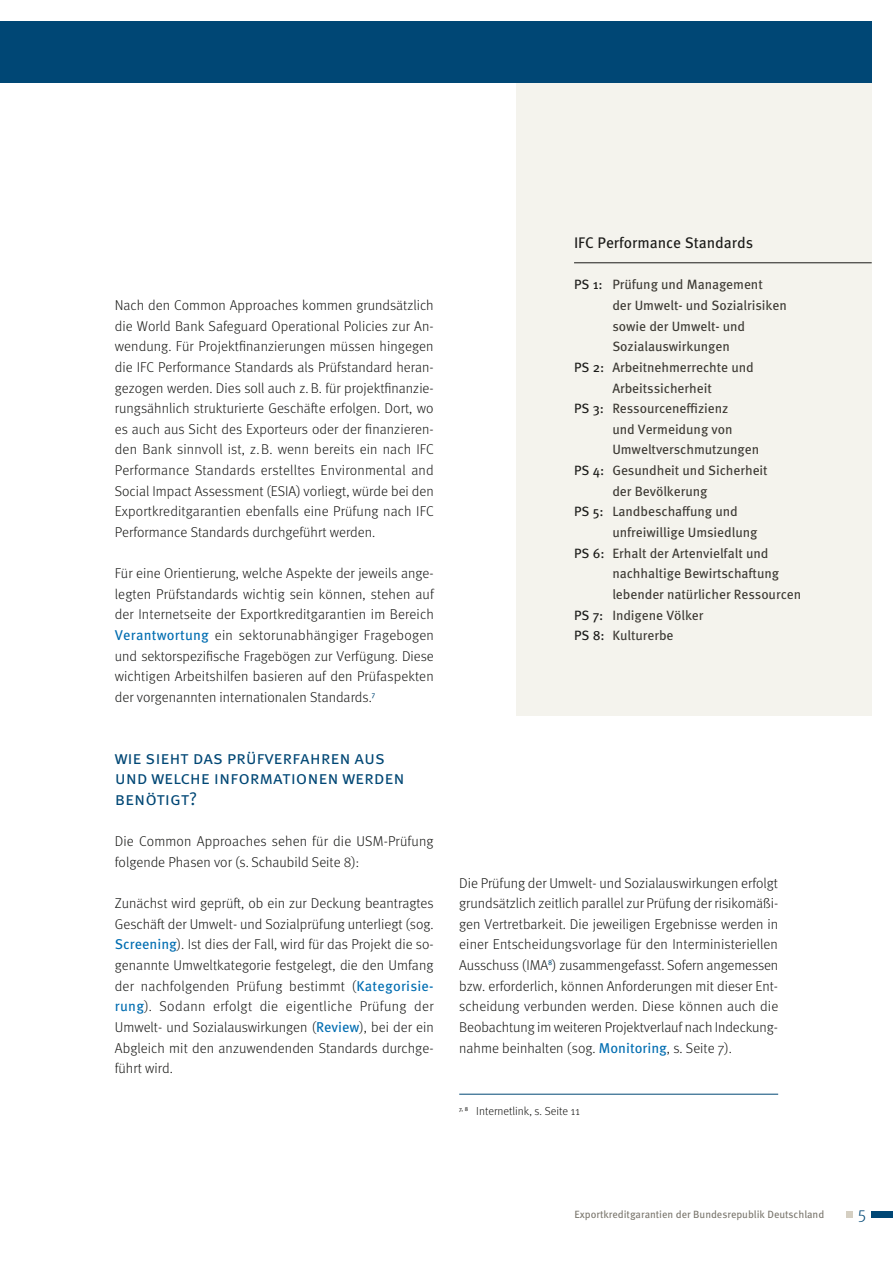
<style>
.page{position:relative;width:893px;height:1263px;background:#fff}
.page>*{position:absolute;margin:0;border:0;box-sizing:border-box;transform-origin:0 0}
.t1{font:18.3px/20.5px "Meta Pro Norm";letter-spacing:-.01em;color:#004775}
.t2{font:300 17.25px "Meta Pro";color:#004775}
.t3{font:15.3px "Meta Pro";letter-spacing:-.005em;color:#1a1a18}
.t4{font:300 14.25px/20.5px "Meta Pro";color:#1a1a18;text-align:justify}
.t5{font:13.5px "Meta Pro";letter-spacing:-.005em;color:#3b3832}
.t6{font:300 11.7px "Meta Pro";color:#1a1a18}
.t7{font:10.5px "Meta Pro";letter-spacing:-.005em;color:#7a766d}
.s1{font-weight:400;color:#006db1}
.s2{color:#1a1a18}
</style>
<div class="page">
<div style="left:872px;top:1211px;width:21px;height:7px;background:#004775"></div>
<div style="left:846px;top:1211px;width:7px;height:7px;background:#d5cfc2"></div>
<div style="left:0;top:21px;width:872px;height:62px;background:#004775"></div>
<div style="left:517px;top:83px;width:355px;height:633px;background:#f4f3ed"></div>
<hr style="left:459px;top:1094px;width:319px;height:1px;background:#004775">
<hr style="left:574px;top:262px;width:298px;height:1px;background:#1a1a18">
<p class="t4" style="left:115px;top:294px;width:320px">Nach den Common Approaches kommen grundsätzlich die World Bank Safeguard Operational Policies zur An&shy;wendung. Für Projektfinanzierungen müssen hingegen die IFC Performance Standards als Prüfstandard heran&shy;gezogen werden. Dies soll auch z. B. für projektfinanzie&shy;rungsähnlich strukturierte Geschäfte erfolgen. Dort, wo es auch aus Sicht des Exporteurs oder der finanzieren&shy;den Bank sinnvoll ist, z.B. wenn bereits ein nach IFC Performance Standards erstelltes Environmental and Social Impact Assessment (ESIA) vorliegt, würde bei den Exportkreditgarantien ebenfalls eine Prüfung nach IFC Performance Standards durchgeführt werden.</p>
<p class="t4" style="left:115px;top:562px;width:321px">Für eine Orientierung, welche Aspekte der jeweils ange&shy;legten Prüfstandards wichtig sein können, stehen auf der Internetseite der Exportkreditgarantien im Bereich <span class="s1">Verantwortung</span> ein sektorunabhängiger Fragebogen und sektorspezifische Fragebögen zur Verfügung. Diese wichtigen Arbeitshilfen basieren auf den Prüfaspekten der vorgenannten internationalen Standards.<sup>7</sup></p>
<p class="t1" style="left:115px;top:746px;width:291px">wie sieht das prüfverfahren aus und welche informationen werden benötigt?</p>
<p class="t4" style="left:115px;top:830px;width:320px">Die Common Approaches sehen für die USM-Prüfung folgende Phasen vor (s. Schaubild Seite 8):</p>
<p class="t4" style="left:115px;top:892px;width:320px">Zunächst wird geprüft, ob ein zur Deckung beantragtes Geschäft der Umwelt- und Sozialprüfung unterliegt (sog.<br><span class="s1">Screening</span>). Ist dies der Fall, wird für das Projekt die so&shy;genannte Umweltkategorie festgelegt, die den Umfang der nachfolgenden Prüfung bestimmt (<span class="s1">Kategorisie&shy;rung</span>). Sodann erfolgt die eigentliche Prüfung der Umwelt- und Sozialauswirkungen (<span class="s1">Review</span>), bei der ein Abgleich mit den anzuwendenden Standards durchge&shy;führt wird.</p>
<p class="t3" style="left:574px;top:231px;width:181px">IFC Performance Standards</p>
<p class="t5" style="left:574px;top:274px;width:190px"><span class="s2">PS 1:</span> Prüfung und Management</p>
<p class="t5" style="left:612px;top:295px;width:176px">der Umwelt- und Sozialrisiken</p>
<p class="t5" style="left:612px;top:316px;width:134px">sowie der Umwelt- und</p>
<p class="t5" style="left:612px;top:336px;width:119px">Sozialauswirkungen</p>
<p class="t5" style="left:574px;top:357px;width:181px"><span class="s2">PS 2:</span> Arbeitnehmerrechte und</p>
<p class="t5" style="left:612px;top:377px;width:101px">Arbeitssicherheit</p>
<p class="t5" style="left:574px;top:398px;width:156px"><span class="s2">PS 3:</span> Ressourceneffizienz</p>
<p class="t5" style="left:612px;top:419px;width:122px">und Vermeidung von</p>
<p class="t5" style="left:612px;top:439px;width:148px">Umweltverschmutzungen</p>
<p class="t5" style="left:574px;top:460px;width:195px"><span class="s2">PS 4:</span> Gesundheit und Sicherheit</p>
<p class="t5" style="left:612px;top:481px;width:97px">der Bevölkerung</p>
<p class="t5" style="left:574px;top:501px;width:165px"><span class="s2">PS 5:</span> Landbeschaffung und</p>
<p class="t5" style="left:612px;top:522px;width:147px">unfreiwillige Umsiedlung</p>
<p class="t5" style="left:574px;top:543px;width:196px"><span class="s2">PS 6:</span> Erhalt der Artenvielfalt und</p>
<p class="t5" style="left:612px;top:563px;width:168px">nachhaltige Bewirtschaftung</p>
<p class="t5" style="left:612px;top:584px;width:190px">lebender natürlicher Ressourcen</p>
<p class="t5" style="left:574px;top:604px;width:131px"><span class="s2">PS 7:</span> Indigene Völker</p>
<p class="t5" style="left:574px;top:625px;width:101px"><span class="s2">PS 8:</span> Kulturerbe</p>
<p class="t4" style="left:459px;top:871px;width:321px">Die Prüfung der Umwelt- und Sozialauswirkungen erfolgt grundsätzlich zeitlich parallel zur Prüfung der risikomäßi&shy;gen Vertretbarkeit. Die jeweiligen Ergebnisse werden in einer Entscheidungsvorlage für den Interministeriellen Ausschuss (IMA<sup>8</sup>) zusammengefasst. Sofern angemessen bzw. erforderlich, können Anforderungen mit dieser Ent&shy;scheidung verbunden werden. Diese können auch die Beobachtung im weiteren Projektverlauf nach Indeckung&shy;nahme beinhalten (sog. <span class="s1">Monitoring</span>, s. Seite 7).</p>
<p class="t6" style="left:459px;top:1102px;width:122px"><sup>7,</sup> <sup>8</sup> Internetlink, s. Seite 11</p>
<p class="t7" style="left:575px;top:1206px;width:251px">Exportkreditgarantien der Bundesrepublik Deutschland</p>
<p class="t2" style="left:858px;top:1200px;width:9px">5</p>
</div>
